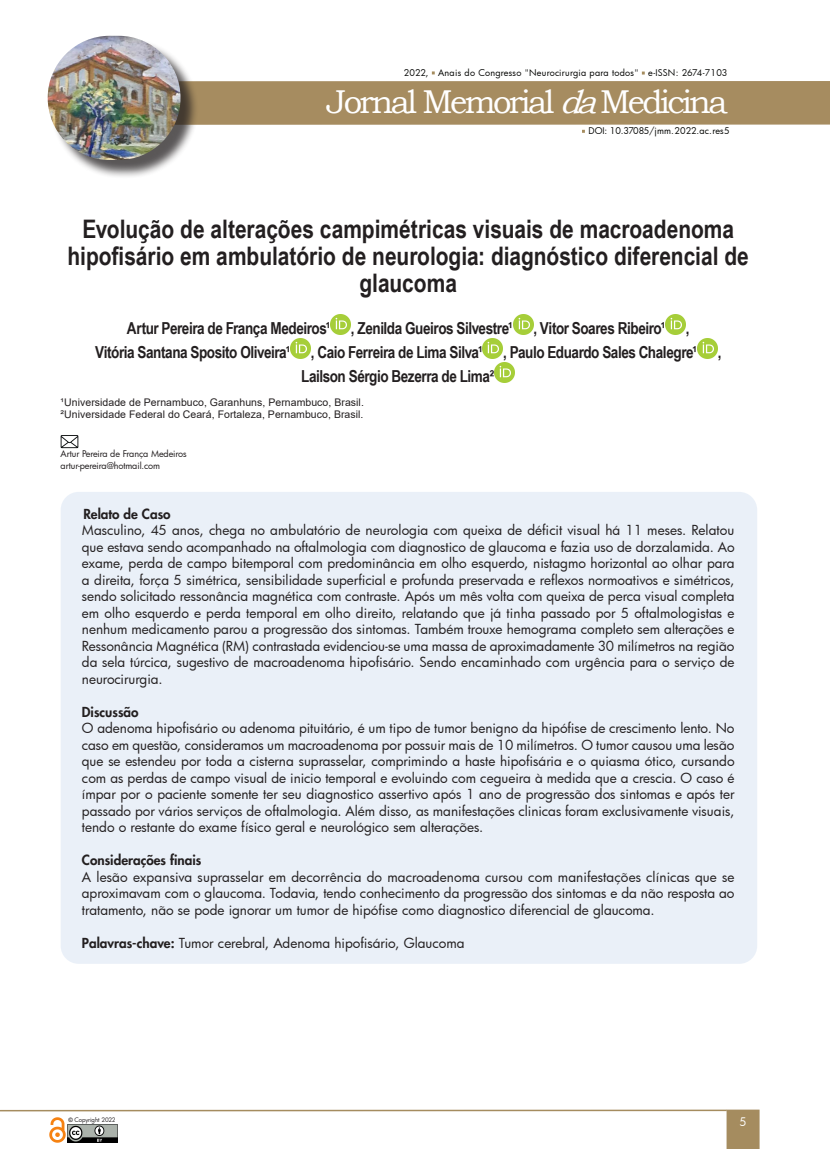
<style>
.page{position:relative;width:830px;height:1149px;background:#fff}
.page>*{position:absolute;margin:0;border:0;box-sizing:border-box;transform-origin:0 0}
.t1{font:33px "Bookman Old Style";letter-spacing:-.08em;color:#fff}
.t2{font:700 25.5px/27px "Arial Narrow";color:#231f20;text-align:center}
.t3{font:700 16.5px "Arial Narrow";letter-spacing:-.025em;color:#231f20}
.texto{font:13.5px/16.5px "Futura";color:#231f20;text-align:justify}
.texto-2{font:800 13.5px "Futura";color:#231f20}
.t4{font:11.55px "Futura";color:#fff}
.texto-3{font:10.5px "Arial";letter-spacing:.005em;color:#231f20}
.t5{font:9px "Futura";letter-spacing:.025em;color:#040503}
.texto-4{font:9px "Futura";letter-spacing:-.01em;color:#231f20}
.t6{font:6px "Futura";letter-spacing:-.02em;color:#231f20}
.s1{font-style:italic}
.s2{font-style:inherit}
.s3{font-weight:800}
.s4{font-family:"Arial";font-weight:700}
</style>
<div class="page">
<div style="left:56px;top:81px;width:773px;height:44px;background:#a68c60"></div>
<svg style="left:726px;top:1109px;width:33px;height:39px"></svg>
<hr style="left:0;top:1109px;width:726px;height:1px;background:#a58c5f">
<img style="left:67px;top:1124px;width:50px;height:18px">
<img style="left:49px;top:1117px;width:17px;height:25px">
<div style="left:50px;top:38px;width:149px;height:140px;background:#231f20;opacity:.75"></div>
<img style="left:48px;top:36px;width:132px;height:124px;border-radius:62px">
<img style="left:330px;top:314px;width:20px;height:20px">
<img style="left:513px;top:314px;width:19px;height:20px">
<img style="left:665px;top:314px;width:20px;height:20px">
<img style="left:290px;top:338px;width:20px;height:20px">
<img style="left:482px;top:338px;width:20px;height:20px">
<img style="left:697px;top:338px;width:20px;height:20px">
<img style="left:494px;top:362px;width:20px;height:20px">
<img style="left:61px;top:435px;width:18px;height:14px">
<div style="left:61px;top:491px;width:695px;height:472px;background:#eaf0f8;border-radius:18px"></div>
<p class="t5" style="left:403px;top:66px;width:325px">2022, Anais do Congresso "Neurocirurgia para todos" e-ISSN: 2674-7103</p>
<h1 class="t1" style="left:326px;top:80px;width:402px">Jornal Memorial <span class="s1">da</span>Medicina</h1>
<p class="t5" style="left:588px;top:125px;width:142px"><span class="s2">DOI: 10.37085/</span>jmm.2022.ac.res5</p>
<p class="t2" style="left:68px;top:214px;width:682px">Evolução de alterações campimétricas visuais de macroadenoma hipofisário em ambulatório de neurologia: diagnóstico diferencial de glaucoma</p>
<p class="t3" style="left:127px;top:316px;width:205px">Artur Pereira de França Medeiros¹</p>
<p class="t3" style="left:351px;top:316px;width:163px">, Zenilda Gueiros Silvestre¹</p>
<p class="t3" style="left:533px;top:316px;width:133px">, Vitor Soares Ribeiro¹</p>
<p class="t3" style="left:685px;top:316px;width:5px">,</p>
<p class="t3" style="left:95px;top:340px;width:197px">Vitória Santana Sposito Oliveira¹</p>
<p class="t3" style="left:311px;top:340px;width:173px">, Caio Ferreira de Lima Silva¹</p>
<p class="t3" style="left:503px;top:340px;width:195px">, Paulo Eduardo Sales Chalegre¹</p>
<p class="t3" style="left:717px;top:340px;width:5px">,</p>
<p class="t3" style="left:301px;top:364px;width:194px">Lailson Sérgio Bezerra de Lima²</p>
<p class="texto-3" style="left:61px;top:395px;width:304px">¹Universidade de Pernambuco, Garanhuns, Pernambuco, Brasil.</p>
<p class="texto-3" style="left:61px;top:407px;width:304px">²Universidade Federal do Ceará, Fortaleza, Pernambuco, Brasil.</p>
<p class="texto-4" style="left:61px;top:448px;width:127px">Artur Pereira de França Medeiros</p>
<p class="texto-4" style="left:61px;top:460px;width:101px">artur-pereira@hotmail.com</p>
<p class="texto-2" style="left:83px;top:505px;width:89px">Relato de Caso</p>
<p class="texto" style="left:82px;top:521px;width:653px">Masculino, 45 anos, chega no ambulatório de neurologia com queixa de déficit visual há 11 meses. Relatou que estava sendo acompanhado na oftalmologia com diagnostico de glaucoma e fazia uso de dorzalamida. Ao exame, perda de campo bitemporal com predominância em olho esquerdo, nistagmo horizontal ao olhar para a direita, força 5 simétrica, sensibilidade superficial e profunda preservada e reflexos normoativos e simétricos, sendo solicitado ressonância magnética com contraste. Após um mês volta com queixa de perca visual completa em olho esquerdo e perda temporal em olho direito, relatando que já tinha passado por 5 oftalmologistas e nenhum medicamento parou a progressão dos sintomas. Também trouxe hemograma completo sem alterações e Ressonância Magnética (RM) contrastada evidenciou-se uma massa de aproximadamente 30 milímetros na região da sela túrcica, sugestivo de macroadenoma hipofisário. Sendo encaminhado com urgência para o serviço de neurocirurgia.</p>
<p class="texto-2" style="left:82px;top:703px;width:58px">Discussão</p>
<p class="texto" style="left:82px;top:719px;width:653px">O adenoma hipofisário ou adenoma pituitário, é um tipo de tumor benigno da hipófise de crescimento lento. No caso em questão, consideramos um macroadenoma por possuir mais de 10 milímetros. O tumor causou uma lesão que se estendeu por toda a cisterna suprasselar, comprimindo a haste hipofisária e o quiasma ótico, cursando com as perdas de campo visual de inicio temporal e evoluindo com cegueira à medida que a crescia. O caso é ímpar por o paciente somente ter seu diagnostico assertivo após 1 ano de progressão dos sintomas e após ter passado por vários serviços de oftalmologia. Além disso, as manifestações clinicas foram exclusivamente visuais, tendo o restante do exame físico geral e neurológico sem alterações.</p>
<p class="texto-2" style="left:82px;top:851px;width:121px">Considerações finais</p>
<p class="texto" style="left:82px;top:868px;width:653px">A lesão expansiva suprasselar em decorrência do macroadenoma cursou com manifestações clínicas que se aproximavam com o glaucoma. Todavia, tendo conhecimento da progressão dos sintomas e da não resposta ao tratamento, não se pode ignorar um tumor de hipófise como diagnostico diferencial de glaucoma.</p>
<p class="texto" style="left:82px;top:934px;width:384px"><span class="s3">Palavras-chave:</span> Tumor cerebral, Adenoma hipofisário, Glaucoma</p>
<p class="t6" style="left:69px;top:1114px;width:49px"><span class="s4">©</span> Copyright 2022</p>
<p class="t4" style="left:739px;top:1113px;width:9px">5</p>
</div>
